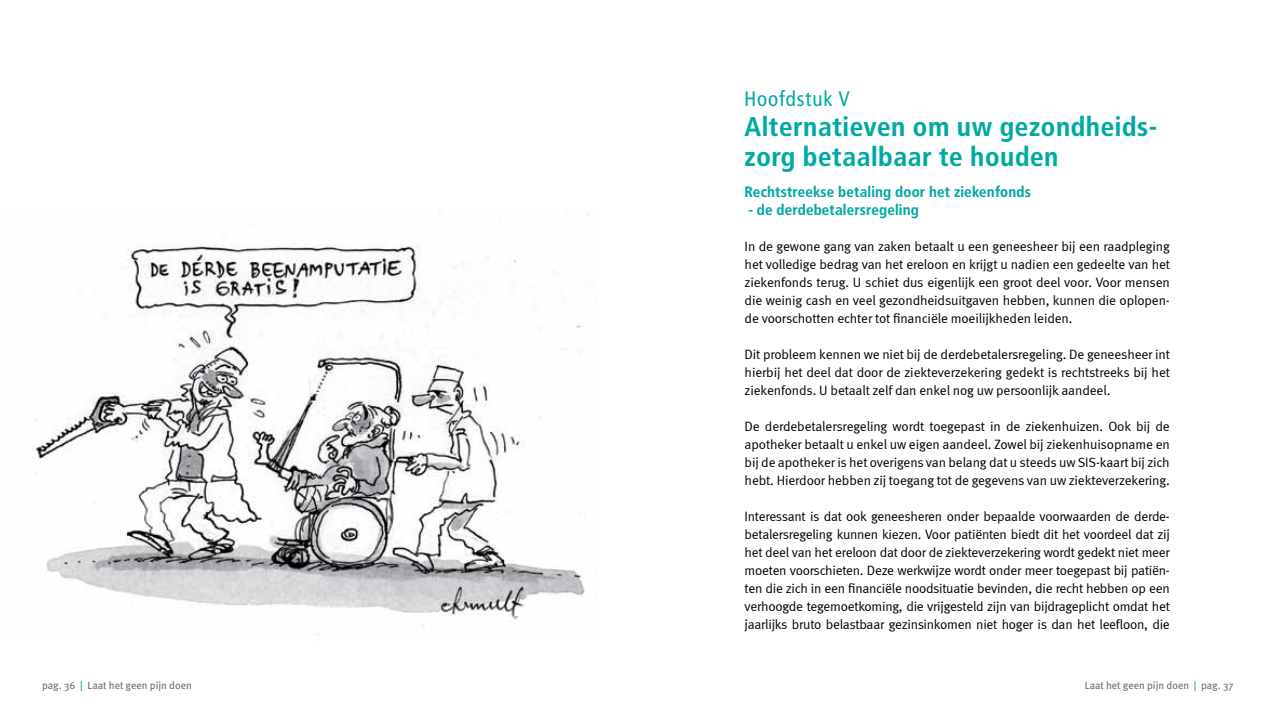
<style>
.page{position:relative;width:1276px;height:723px;background:#fff}
.page>*{position:absolute;margin:0;border:0;box-sizing:border-box;transform-origin:0 0}
.t1{font:27px/30px "Transit Print OT Bld";color:#00a9a3}
.t2{font:21px "Transit Print OT";color:#00a9a3}
.t3{font:15px "Transit Print OT Bld";letter-spacing:-.01em;color:#00a9a3}
.t4{font:13.5px/18px "Meta Normal";letter-spacing:-.015em;color:#000;text-align:justify}
.t5{font:10.5px "Meta";color:#6d6e71}
.s1{color:#00a9a3}
</style>
<div class="page">
<img style="left:32px;top:213px;width:566px;height:422px">
<h2 class="t2" style="left:744px;top:87px;width:108px">Hoofdstuk V</h2>
<h1 class="t1" style="left:744px;top:112px;width:415px">Alternatieven om uw gezondheids&shy;zorg betaalbaar te houden</h1>
<p class="t3" style="left:744px;top:183px;width:288px">Rechtstreekse betaling door het ziekenfonds</p>
<p class="t3" style="left:748px;top:201px;width:172px">- de derdebetalersregeling</p>
<p class="t4" style="left:744px;top:237px;width:427px">In de gewone gang van zaken betaalt u een geneesheer bij een raadpleging het volledige bedrag van het ereloon en krijgt u nadien een gedeelte van het ziekenfonds terug. U schiet dus eigenlijk een groot deel voor. Voor mensen die weinig cash en veel gezondheidsuitgaven hebben, kunnen die oplopen&shy;de voorschotten echter tot financiële moeilijkheden leiden.</p>
<p class="t4" style="left:744px;top:345px;width:427px">Dit probleem kennen we niet bij de derdebetalersregeling. De geneesheer int hierbij het deel dat door de ziekteverzekering gedekt is rechtstreeks bij het ziekenfonds. U betaalt zelf dan enkel nog uw persoonlijk aandeel.</p>
<p class="t4" style="left:744px;top:417px;width:427px">De derdebetalersregeling wordt toegepast in de ziekenhuizen. Ook bij de apotheker betaalt u enkel uw eigen aandeel. Zowel bij ziekenhuisopname en bij de apotheker is het overigens van belang dat u steeds uw SIS-kaart bij zich hebt. Hierdoor hebben zij toegang tot de gegevens van uw ziekteverzekering.</p>
<p class="t4" style="left:744px;top:507px;width:427px">Interessant is dat ook geneesheren onder bepaalde voorwaarden de derde&shy;betalersregeling kunnen kiezen. Voor patiënten biedt dit het voordeel dat zij het deel van het ereloon dat door de ziekteverzekering wordt gedekt niet meer moeten voorschieten. Deze werkwijze wordt onder meer toegepast bij patiën&shy;ten die zich in een financiële noodsituatie bevinden, die recht hebben op een verhoogde tegemoetkoming, die vrijgesteld zijn van bijdrageplicht omdat het jaarlijks bruto belastbaar gezinsinkomen niet hoger is dan het leefloon, die</p>
<p class="t5" style="left:42px;top:679px;width:151px">pag. 36 <span class="s1">|</span> Laat het geen pijn doen</p>
<p class="t5" style="left:1085px;top:679px;width:150px">Laat het geen pijn doen <span class="s1">|</span> pag. 37</p>
</div>
